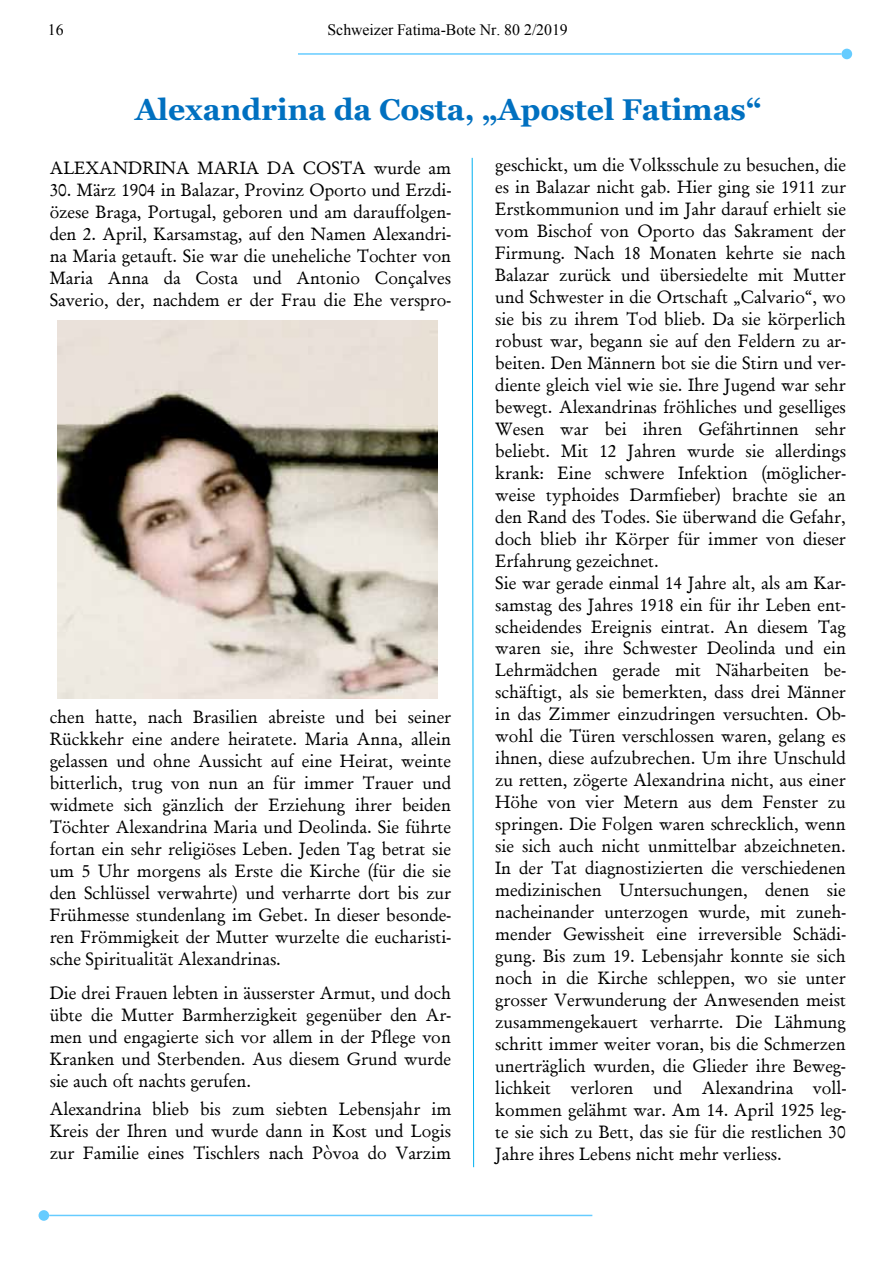
<style>
.page{position:relative;width:893px;height:1263px;background:#fff}
.page>*{position:absolute;margin:0;border:0;box-sizing:border-box;transform-origin:0 0}
.t1{font:700 30px "Vani";color:#0070c0}
.t2{font:18px/21.9px "Garamond";color:#000;text-align:justify}
.t3{font:15.9px "Times New Roman";color:#000}
</style>
<div class="page">
<hr style="left:298px;top:53px;width:543px;height:2px;background:#6cf">
<div style="left:841px;top:49px;width:11px;height:10px;background:#6cf;border-radius:50%"></div>
<hr style="left:49px;top:1215px;width:543px;height:1px;background:#6cf">
<div style="left:39px;top:1210px;width:10px;height:11px;background:#6cf;border-radius:50%"></div>
<img style="left:58px;top:321px;width:380px;height:377px">
<svg style="left:472px;top:157px;width:2px;height:1010px"></svg>
<p class="t3" style="left:48px;top:19px;width:17px">16</p>
<p class="t3" style="left:327px;top:19px;width:242px">Schweizer Fatima-Bote Nr. 80 2/2019</p>
<h1 class="t1" style="left:135px;top:92px;width:628px">Alexandrina da Costa, „Apostel Fatimas“</h1>
<p class="t2" style="left:495px;top:154px;width:353px;text-align:left">geschickt, um die Volksschule zu besuchen, die es in Balazar nicht gab. Hier ging sie 1911 zur Erstkommunion und im Jahr darauf erhielt sie vom Bischof von Oporto das Sakrament der Firmung. Nach 18 Monaten kehrte sie nach Balazar zurück und übersiedelte mit Mutter und Schwester in die Ortschaft „Calvario“, wo sie bis zu ihrem Tod blieb. Da sie körperlich robust war, begann sie auf den Feldern zu ar&shy;beiten. Den Männern bot sie die Stirn und ver&shy;diente gleich viel wie sie. Ihre Jugend war sehr bewegt. Alexandrinas fröhliches und geselliges Wesen war bei ihren Gefährtinnen sehr beliebt. Mit 12 Jahren wurde sie allerdings krank: Eine schwere Infektion (möglicher&shy;weise typhoides Darmfieber) brachte sie an den Rand des Todes. Sie überwand die Gefahr, doch blieb ihr Körper für immer von dieser Erfahrung gezeichnet.<br>Sie war gerade einmal 14 Jahre alt, als am Kar&shy;samstag des Jahres 1918 ein für ihr Leben ent&shy;scheidendes Ereignis eintrat. An diesem Tag waren sie, ihre Schwester Deolinda und ein Lehrmädchen gerade mit Näharbeiten be&shy;schäftigt, als sie bemerkten, dass drei Männer in das Zimmer einzudringen versuchten. Ob&shy;wohl die Türen verschlossen waren, gelang es ihnen, diese aufzubrechen. Um ihre Unschuld zu retten, zögerte Alexandrina nicht, aus einer Höhe von vier Metern aus dem Fenster zu springen. Die Folgen waren schrecklich, wenn sie sich auch nicht unmittelbar abzeichneten.<br>In der Tat diagnostizierten die verschiedenen medizinischen Untersuchungen, denen sie nacheinander unterzogen wurde, mit zuneh&shy;mender Gewissheit eine irreversible Schädi&shy;gung. Bis zum 19. Lebensjahr konnte sie sich noch in die Kirche schleppen, wo sie unter grosser Verwunderung der Anwesenden meist zusammengekauert verharrte. Die Lähmung schritt immer weiter voran, bis die Schmerzen unerträglich wurden, die Glieder ihre Beweg&shy;lichkeit verloren und Alexandrina voll&shy;kommen gelähmt war. Am 14. April 1925 leg&shy;te sie sich zu Bett, das sie für die restlichen 30<br>Jahre ihres Lebens nicht mehr verliess.</p>
<p class="t2" style="left:50px;top:157px;width:403px">ALEXANDRINA MARIA DA COSTA wurde am</p>
<p class="t2" style="left:50px;top:179px;width:403px">30. März 1904 in Balazar, Provinz Oporto und Erzdi&shy;özese Braga, Portugal, geboren und am darauffolgen&shy;den 2. April, Karsamstag, auf den Namen Alexandri&shy;na Maria getauft. Sie war die uneheliche Tochter von Maria Anna da Costa und Antonio Conçalves Saverio, der, nachdem er der Frau die Ehe verspro-</p>
<p class="t2" style="left:50px;top:706px;width:403px">chen hatte, nach Brasilien abreiste und bei seiner Rückkehr eine andere heiratete. Maria Anna, allein gelassen und ohne Aussicht auf eine Heirat, weinte bitterlich, trug von nun an für immer Trauer und widmete sich gänzlich der Erziehung ihrer beiden Töchter Alexandrina Maria und Deolinda. Sie führte fortan ein sehr religiöses Leben. Jeden Tag betrat sie um 5 Uhr morgens als Erste die Kirche (für die sie den Schlüssel verwahrte) und verharrte dort bis zur Frühmesse stundenlang im Gebet. In dieser besonde&shy;ren Frömmigkeit der Mutter wurzelte die eucharisti&shy;sche Spiritualität Alexandrinas.</p>
<p class="t2" style="left:50px;top:982px;width:403px">Die drei Frauen lebten in äusserster Armut, und doch übte die Mutter Barmherzigkeit gegenüber den Ar&shy;men und engagierte sich vor allem in der Pflege von Kranken und Sterbenden. Aus diesem Grund wurde sie auch oft nachts gerufen.</p>
<p class="t2" style="left:50px;top:1097px;width:403px">Alexandrina blieb bis zum siebten Lebensjahr im Kreis der Ihren und wurde dann in Kost und Logis zur Familie eines Tischlers nach Pòvoa do Varzim</p>
</div>
